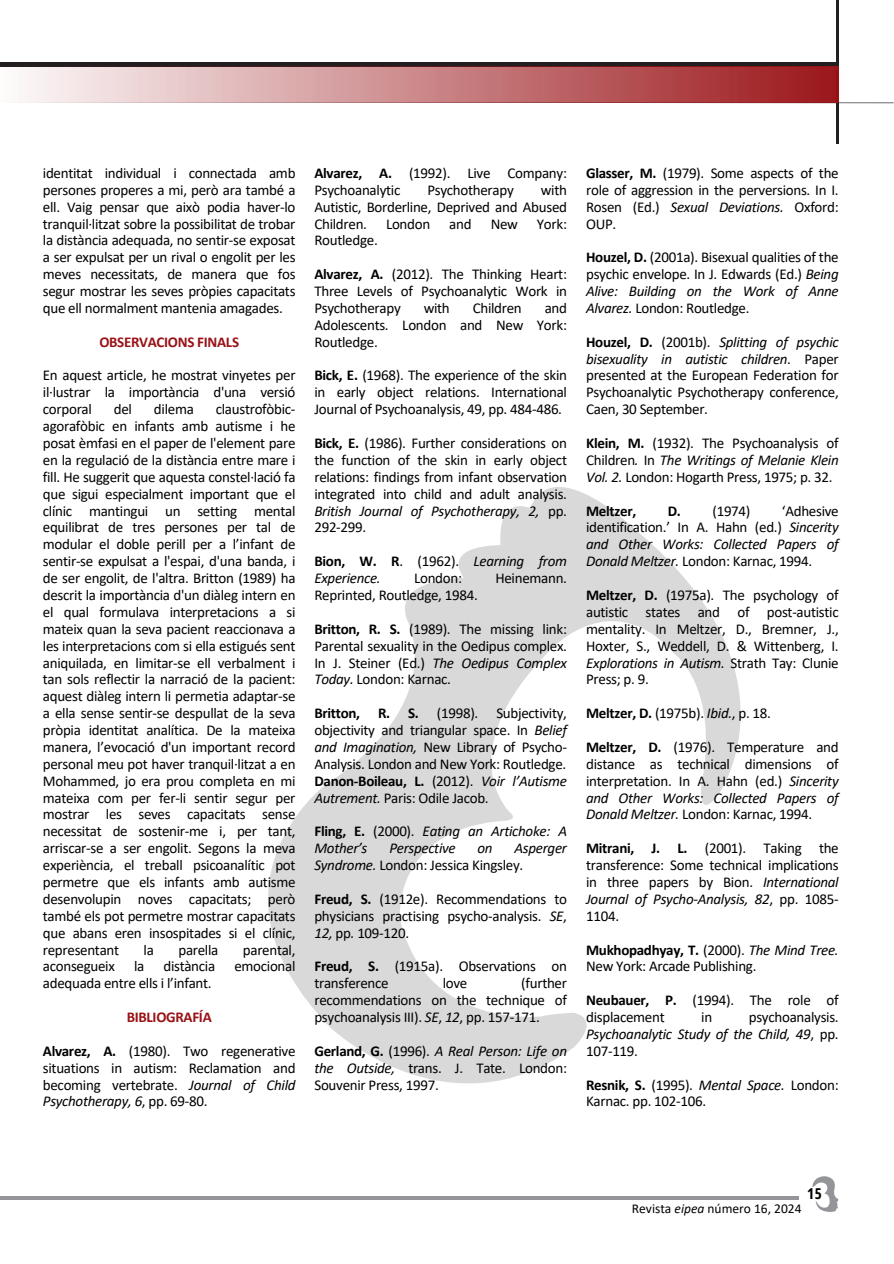
<style>
.page{position:relative;width:894px;height:1264px;background:#fff}
.page>*{position:absolute;margin:0;border:0;box-sizing:border-box;transform-origin:0 0}
.t1{font:15px/16.8px "Calibri";letter-spacing:-.02em;color:#000;text-align:justify}
.t2{font:italic 15px/16.8px "Calibri";letter-spacing:-.02em;color:#000}
.t3{font:700 15px "Calibri";letter-spacing:-.02em;color:#991216}
.t4{font:700 15px "Calibri";letter-spacing:-.02em;color:#000}
.t5{font:700 15px "Open Sans Condensed";color:#000}
.t6{font:13.5px "Calibri";color:#000}
.s1{font-weight:700}
.s2{font-style:italic}
.s3{font-weight:700;font-style:normal}
.s4{font-style:normal}
</style>
<div class="page">
<svg style="left:268px;top:487px;width:472px;height:596px"></svg>
<svg style="left:812px;top:1176px;width:26px;height:36px"></svg>
<hr style="left:0;top:1196px;width:798px;height:3px;background:#939598">
<hr style="left:0;top:63px;width:837px;height:3px;background:#231f20">
<svg style="left:838px;top:102px;width:55px;height:1px"></svg>
<hr style="left:836px;top:0;width:2px;height:143px;background:#231f20">
<img style="left:19px;top:67px;width:818px;height:36px">
<p class="t1" style="left:43px;top:166px;width:254px">identitat individual i connectada amb persones properes a mi, però ara també a ell. Vaig pensar que això podia haver-lo tranquil·litzat sobre la possibilitat de trobar la distància adequada, no sentir-se exposat a ser expulsat per un rival o engolit per les meves necessitats, de manera que fos segur mostrar les seves pròpies capacitats que ell normalment mantenia amagades.</p>
<p class="t3" style="left:99px;top:335px;width:141px">OBSERVACIONS FINALS</p>
<p class="t1" style="left:43px;top:368px;width:254px">En aquest article, he mostrat vinyetes per il·lustrar la importància d'una versió corporal</p>
<p class="t1" style="left:43px;top:402px;width:254px;text-indent:173px">claustrofòbic&shy;agorafòbic en infants amb autisme i he posat èmfasi en el paper de l'element pare en la regulació de la distància entre mare i fill. He suggerit que aquesta constel·lació fa que sigui especialment important que el clínic mantingui un setting mental equilibrat de tres persones per tal de modular el doble perill per a l’infant de sentir-se expulsat a l'espai, d'una banda, i de ser engolit, de l'altra. Britton (1989) ha descrit la importància d'un diàleg intern en el qual formulava interpretacions a si mateix quan la seva pacient reaccionava a les interpretacions com si ella estigués sent aniquilada, en limitar-se ell verbalment i tan sols reflectir la narració de la pacient: aquest diàleg intern li permetia adaptar-se a ella sense sentir-se despullat de la seva pròpia identitat analítica. De la mateixa manera, l’evocació d'un important record personal meu pot haver tranquil·litzat a en Mohammed, jo era prou completa en mi mateixa com per fer-li sentir segur per mostrar les seves capacitats sense necessitat de sostenir-me i, per tant, arriscar-se a ser engolit. Segons la meva experiència, el treball psicoanalític pot permetre que els infants amb autisme desenvolupin noves capacitats; però també els pot permetre mostrar capacitats que abans eren insospitades si el clínic, representant</p>
<p class="t1" style="left:114px;top:402px;width:20px">del</p>
<p class="t1" style="left:154px;top:402px;width:41px">dilema</p>
<p class="t1" style="left:144px;top:942px;width:12px">la</p>
<p class="t1" style="left:178px;top:942px;width:42px">parella</p>
<p class="t1" style="left:243px;top:942px;width:54px">parental,</p>
<p class="t1" style="left:43px;top:959px;width:73px">aconsegueix</p>
<p class="t1" style="left:134px;top:959px;width:12px">la</p>
<p class="t1" style="left:163px;top:959px;width:53px">distància</p>
<p class="t1" style="left:234px;top:959px;width:63px">emocional</p>
<p class="t1" style="left:43px;top:976px;width:170px">adequada entre ells i l’infant.</p>
<p class="t3" style="left:127px;top:1010px;width:87px">BIBLIOGRAFÍA</p>
<p class="t1" style="left:43px;top:1043px;width:254px"><span class="s1">Alvarez, A.</span> (1980). Two regenerative situations in autism: Reclamation and becoming vertebrate. <span class="s2">Journal of Child Psychotherapy, 6</span>, pp. 69-80.</p>
<p class="t1" style="left:314px;top:166px;width:254px"><span class="s1">Alvarez, A.</span> (1992). Live Company:<br>Psychoanalytic</p>
<p class="t1" style="left:314px;top:183px;width:254px;text-indent:226px">with Autistic, Borderline, Deprived and Abused Children.</p>
<p class="t1" style="left:427px;top:183px;width:88px">Psychotherapy</p>
<p class="t1" style="left:386px;top:216px;width:46px">London</p>
<p class="t1" style="left:449px;top:216px;width:24px">and</p>
<p class="t1" style="left:490px;top:216px;width:29px">New</p>
<p class="t1" style="left:537px;top:216px;width:32px">York:</p>
<p class="t1" style="left:314px;top:233px;width:65px">Routledge.</p>
<h1 class="t1" style="left:314px;top:267px;width:254px"><span class="s1">Alvarez, A.</span> (2012). The Thinking Heart:<br>Three Levels of Psychoanalytic Work in Psychotherapy</h1>
<h1 class="t1" style="left:423px;top:301px;width:28px">with</h1>
<h1 class="t1" style="left:472px;top:301px;width:51px">Children</h1>
<h1 class="t1" style="left:314px;top:301px;width:254px;text-indent:230px">and Adolescents. London and New York:<br>Routledge.</h1>
<p class="t1" style="left:314px;top:368px;width:254px"><span class="s1">Bick, E.</span> (1968). The experience of the skin in early object relations. International Journal of Psychoanalysis, 49, pp. 484-486.</p>
<p class="t1" style="left:314px;top:436px;width:254px"><span class="s1">Bick, E.</span> (1986). Further considerations on the function of the skin in early object relations: findings from infant observation integrated into child and adult analysis.<br><span class="s2">British Journal of Psychotherapy, 2,</span> pp.<br>292-299.</p>
<p class="t2" style="left:314px;top:554px;width:254px"><span class="s3">Bion, W. R</span><span class="s4">. (1962).</span> Learning from<br>Experience.</p>
<p class="t1" style="left:414px;top:571px;width:49px">London:</p>
<p class="t1" style="left:495px;top:571px;width:73px">Heinemann.</p>
<p class="t1" style="left:314px;top:588px;width:165px">Reprinted, Routledge, 1984.</p>
<p class="t1" style="left:314px;top:621px;width:254px"><span class="s1">Britton, R. S.</span> (1989). The missing link:<br>Parental sexuality in the Oedipus complex.<br>In J. Steiner (Ed.) <span class="s2">The Oedipus Complex Today.</span> London: Karnac.</p>
<p class="t1" style="left:314px;top:706px;width:254px"><span class="s1">Britton, R. S.</span> (1998). Subjectivity, objectivity and triangular space. In <span class="s2">Belief and Imagination,</span> New Library of Psycho-Analysis. London and New York: Routledge.</p>
<p class="t1" style="left:314px;top:773px;width:254px"><span class="s1">Danon-Boileau, L.</span> (2012). <span class="s2">Voir l’Autisme<br>Autrement.</span> Paris: Odile Jacob.</p>
<p class="t2" style="left:314px;top:824px;width:254px"><span class="s3">Fling, E.</span> <span class="s4">(2000).</span> Eating an Artichoke: A<br>Mother’s</p>
<p class="t2" style="left:389px;top:841px;width:68px">Perspective</p>
<p class="t2" style="left:477px;top:841px;width:17px">on</p>
<p class="t1" style="left:314px;top:841px;width:254px;text-indent:200px"><span class="s2">Asperger<br>Syndrome.</span> London: Jessica Kingsley.</p>
<p class="t1" style="left:314px;top:891px;width:254px"><span class="s1">Freud, S.</span> (1912e). Recommendations to physicians practising psycho-analysis. <span class="s2">SE</span>, <span class="s2">12,</span> pp<span class="s2">.</span> 109-120.</p>
<p class="t1" style="left:314px;top:959px;width:254px"><span class="s1">Freud, S.</span> (1915a). Observations on transference</p>
<p class="t1" style="left:314px;top:976px;width:254px;text-indent:207px">(further recommendations on the technique of psychoanalysis III). <span class="s2">SE</span>, <span class="s2">12</span>, pp. 157-171.</p>
<p class="t1" style="left:314px;top:1043px;width:254px"><span class="s1">Gerland, G.</span> (1996). <span class="s2">A Real Person: Life on the Outside,</span> trans. J. Tate. London:<br>Souvenir Press, 1997.</p>
<p class="t1" style="left:442px;top:976px;width:26px">love</p>
<p class="t1" style="left:586px;top:166px;width:254px"><span class="s1">Glasser, M.</span> (1979). Some aspects of the role of aggression in the perversions. In I.<br>Rosen (Ed.) <span class="s2">Sexual Deviations.</span> Oxford:<br>OUP.</p>
<p class="t1" style="left:586px;top:250px;width:254px"><span class="s1">Houzel, D.</span> (2001a). Bisexual qualities of the psychic envelope. In J. Edwards (Ed.) <span class="s2">Being Alive: Building on the Work of Anne Alvarez.</span> London: Routledge.</p>
<p class="t1" style="left:586px;top:334px;width:254px"><span class="s1">Houzel, D.</span> (2001b). <span class="s2">Splitting of psychic bisexuality in autistic children</span>. Paper presented at the European Federation for Psychoanalytic Psychotherapy conference, Caen, 30 September.</p>
<p class="t1" style="left:586px;top:436px;width:254px"><span class="s1">Klein, M.</span> (1932). The Psychoanalysis of Children<span class="s2">.</span> In <span class="s2">The Writings of Melanie Klein Vol. 2.</span> London: Hogarth Press, 1975; p. 32.</p>
<p class="t4" style="left:586px;top:504px;width:52px">Meltzer,</p>
<p class="t1" style="left:667px;top:503px;width:84px"><span class="s1">D.</span> (1974)</p>
<p class="t1" style="left:586px;top:503px;width:254px;text-indent:196px">‘Adhesive identification.’ In A. Hahn (ed.) <span class="s2">Sincerity and Other Works: Collected Papers of Donald Meltzer.</span> London: Karnac, 1994.</p>
<p class="t1" style="left:586px;top:588px;width:254px"><span class="s1">Meltzer, D.</span> (1975a). The psychology of autistic states and of post-autistic mentality. In Meltzer, D., Bremner, J., Hoxter, S., Weddell, D. &amp; Wittenberg, I.<br><span class="s2">Explorations in Autism.</span> Strath Tay: Clunie Press; p. 9.</p>
<p class="t1" style="left:586px;top:706px;width:186px"><span class="s1">Meltzer, D.</span> (1975b). <span class="s2">Ibid.</span>, p. 18.</p>
<p class="t1" style="left:586px;top:739px;width:254px"><span class="s1">Meltzer, D.</span> (1976). Temperature and distance as technical dimensions of interpretation. In A. Hahn (ed.) <span class="s2">Sincerity and Other Works: Collected Papers of Donald Meltzer.</span> London: Karnac, 1994.</p>
<p class="t1" style="left:586px;top:841px;width:254px"><span class="s1">Mitrani, J. L.</span> (2001). Taking the transference: Some technical implications in three papers by Bion. <span class="s2">International Journal of Psycho-Analysis, 82</span>, pp. 1085- 1104.</p>
<p class="t1" style="left:586px;top:942px;width:254px"><span class="s1">Mukhopadhyay, T.</span> (2000). <span class="s2">The Mind Tree.<br></span>New York: Arcade Publishing.</p>
<p class="t1" style="left:586px;top:993px;width:254px"><span class="s1">Neubauer, P.</span> (1994). The role of displacement</p>
<p class="t2" style="left:586px;top:1009px;width:254px;text-align:justify;text-indent:163px"><span class="s4">psychoanalysis.<br></span>Psychoanalytic Study of the Child, 49<span class="s4">, pp.<br>107-119.</span></p>
<p class="t1" style="left:586px;top:1077px;width:254px"><span class="s1">Resnik, S.</span> (1995). <span class="s2">Mental Space.</span> London:<br>Karnac. pp. 102-106.</p>
<p class="t1" style="left:701px;top:1009px;width:13px">in</p>
<p class="t5" style="left:807px;top:1183px;width:16px">15</p>
<p class="t6" style="left:631px;top:1202px;width:171px">Revista <span class="s2">eipea</span> número 16, 2024</p>
</div>
